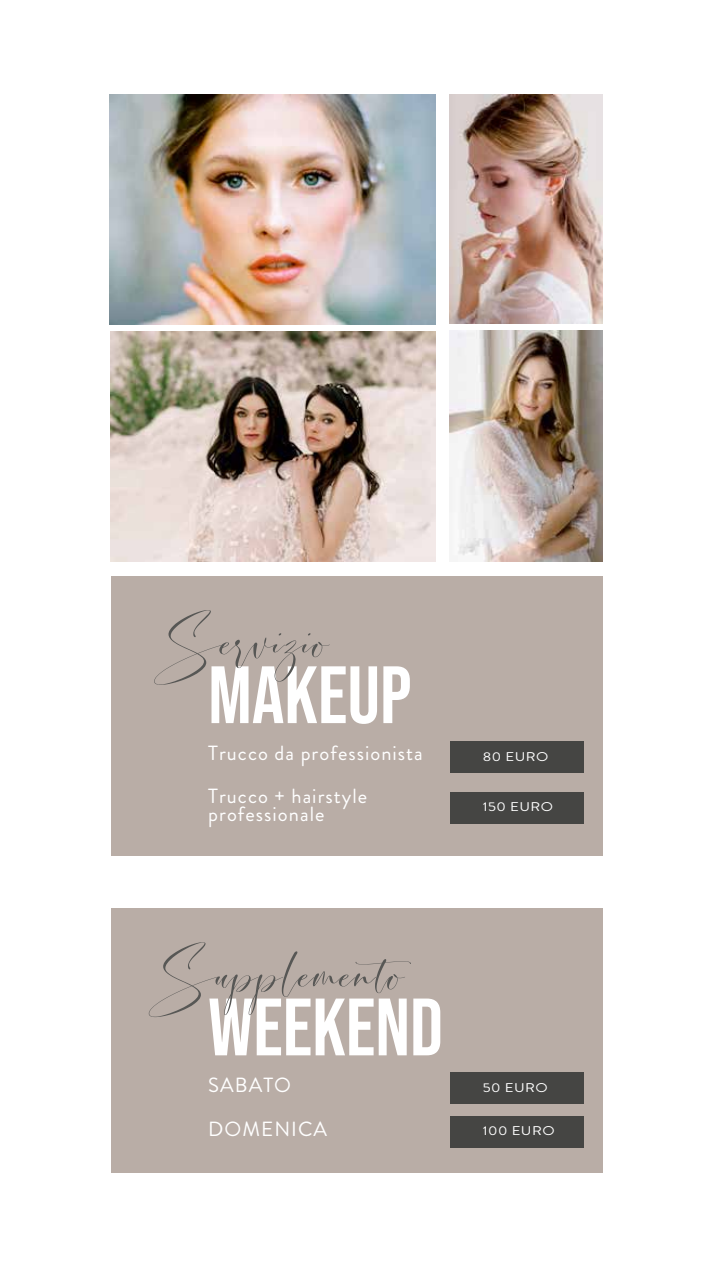
<style>
.page{position:relative;width:713px;height:1267px;background:#fff}
.page>*{position:absolute;margin:0;border:0;box-sizing:border-box;transform-origin:0 0}
.t1{font:81.15px "Bebas Neue";color:#fff}
.t2{font:72.3px "Simplified";letter-spacing:.01em;color:#575755;scale:1.38 1}
.t3{font:20.55px/18px "Brandon Grotesque";letter-spacing:.05em;color:#fff}
.t4{font:12.6px "Brandon Grotesque";letter-spacing:.03em;color:#fff;scale:1.18 1}
</style>
<div class="page">
<div style="left:111px;top:576px;width:492px;height:280px;background:#b9ada6"></div>
<img style="left:110px;top:94px;width:325px;height:230px">
<img style="left:449px;top:331px;width:153px;height:230px">
<img style="left:111px;top:332px;width:325px;height:229px">
<img style="left:449px;top:94px;width:153px;height:229px">
<div style="left:450px;top:741px;width:133px;height:32px;background:#454543"></div>
<div style="left:450px;top:791px;width:133px;height:32px;background:#454543"></div>
<div style="left:111px;top:908px;width:492px;height:264px;background:#b9ada6"></div>
<div style="left:450px;top:1072px;width:133px;height:32px;background:#454543"></div>
<div style="left:450px;top:1116px;width:133px;height:31px;background:#454543"></div>
<h2 class="t2" style="left:154px;top:610px;width:127px">Servizio</h2>
<h1 class="t1" style="left:208px;top:649px;width:205px">MAKEUP</h1>
<p class="t3" style="left:208px;top:744px;width:216px">Trucco da professionista</p>
<p class="t3" style="left:208px;top:787px;width:160px">Trucco + hairstyle professionale</p>
<p class="t4" style="left:483px;top:747px;width:57px">80 EURO</p>
<p class="t4" style="left:483px;top:798px;width:61px">150 EURO</p>
<h2 class="t2" style="left:149px;top:942px;width:206px">Supplemento</h2>
<h1 class="t1" style="left:208px;top:981px;width:236px">WEEKEND</h1>
<p class="t3" style="left:208px;top:1076px;width:84px">SABATO</p>
<p class="t4" style="left:483px;top:1079px;width:56px">50 EURO</p>
<p class="t3" style="left:208px;top:1119px;width:120px">DOMENICA</p>
<p class="t4" style="left:483px;top:1122px;width:62px">100 EURO</p>
</div>
